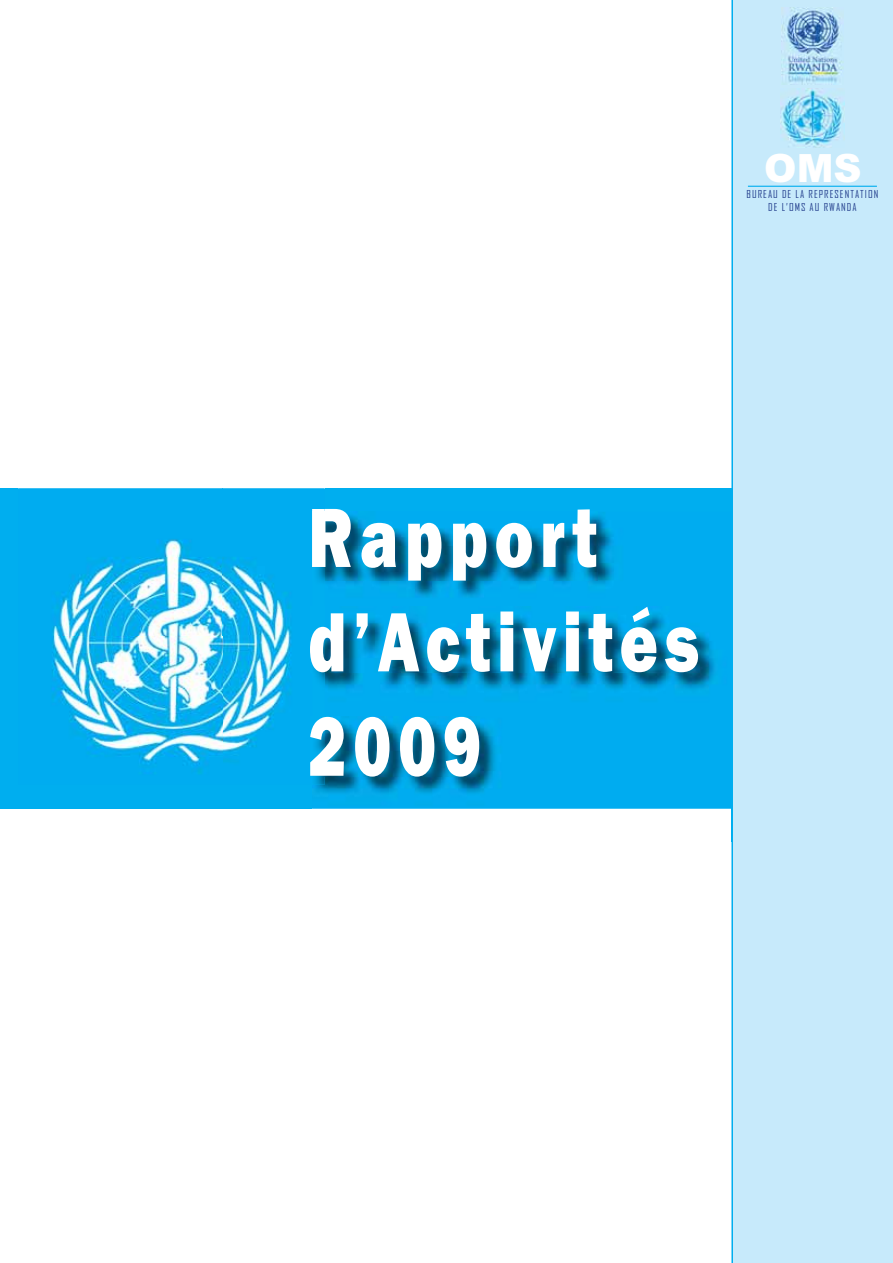
<style>
.page{position:relative;width:893px;height:1263px;background:#fff}
.page>*{position:absolute;margin:0;border:0;box-sizing:border-box;transform-origin:0 0}
.t1{font:800 87px/104.4px "Franklin Gothic";letter-spacing:.1em;color:#fff;scale:.75 1}
.t2{font:900 39px "Arial";color:#fff}
.t3{font:10.5px/12.6px "Agency FB";letter-spacing:.1em;color:#25408e;text-align:center}
</style>
<div class="page">
<div style="left:731px;top:0;width:162px;height:1263px;background:#c7eafb"></div>
<img style="left:780px;top:89px;width:64px;height:59px">
<img style="left:781px;top:8px;width:63px;height:76px">
<hr style="left:748px;top:186px;width:129px;height:1px;background:#00aeef">
<div style="left:0;top:488px;width:731px;height:321px;background:#00aeef"></div>
<img style="left:312px;top:512px;width:485px;height:330px">
<img style="left:325px;top:512px;width:272px;height:69px">
<img style="left:325px;top:607px;width:374px;height:65px">
<img style="left:325px;top:717px;width:154px;height:60px">
<img style="left:18px;top:488px;width:307px;height:286px">
<img style="left:312px;top:568px;width:13px;height:217px">
<img style="left:312px;top:509px;width:13px;height:3px">
<img style="left:312px;top:512px;width:13px;height:56px">
<img style="left:310px;top:635px;width:2px;height:29px">
<img style="left:312px;top:626px;width:13px;height:46px">
<img style="left:310px;top:717px;width:15px;height:60px">
<img style="left:310px;top:728px;width:2px;height:48px">
<h2 class="t2" style="left:764px;top:154px;width:99px">OMS</h2>
<p class="t3" style="left:746px;top:188px;width:133px">BUREAU DE LA REPRESENTATION<br>DE L’OMS AU RWANDA</p>
<h1 class="t1" style="left:308px;top:492px;width:523px">Rapport d’Activités<br>2009</h1>
</div>
